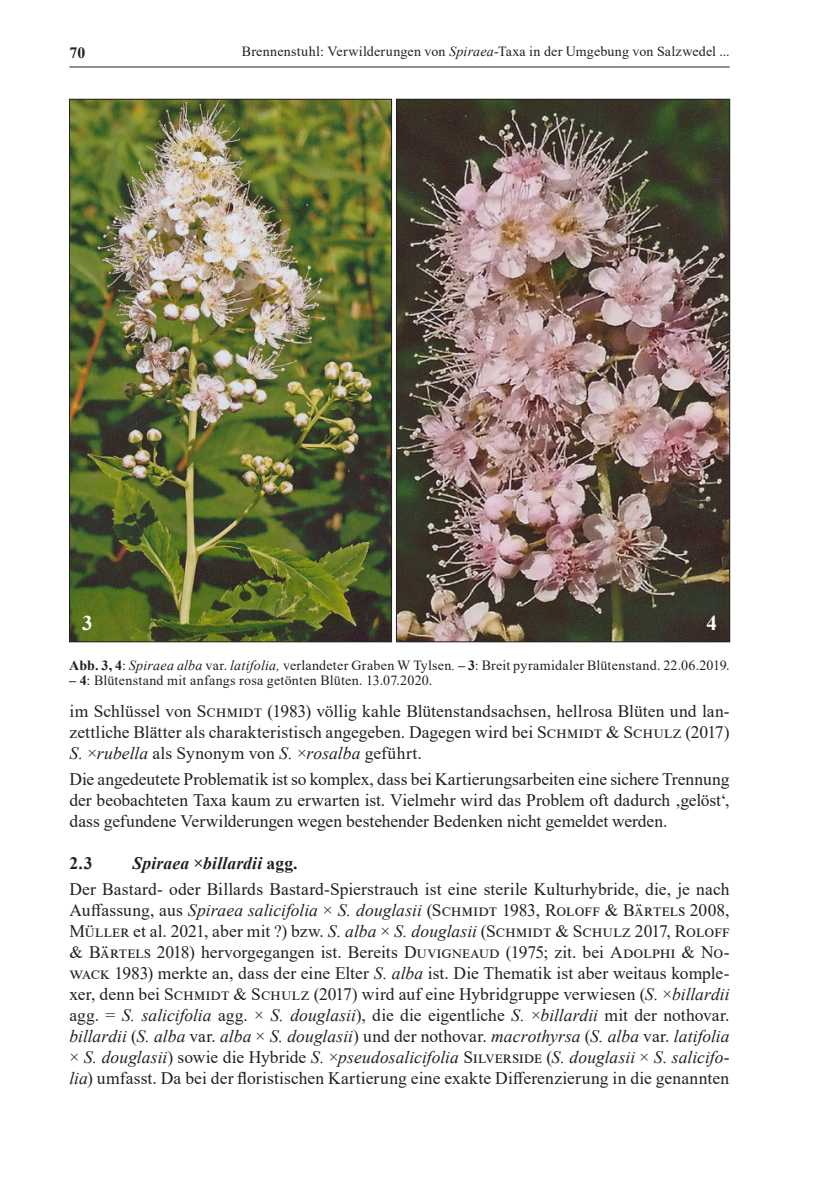
<style>
.page{position:relative;width:829px;height:1191px;background:#fff}
.page>*{position:absolute;margin:0;border:0;box-sizing:border-box;transform-origin:0 0}
.t1{font:700 21px "Times New Roman";color:#fff}
.t2{font:17.5px/21px "Times New Roman";color:#231f20;text-align:justify}
.t3{font:700 17.5px "Times New Roman";color:#231f20}
.t4{font:700 15.75px "Times New Roman";color:#231f20}
.t5{font:14px "Times New Roman";letter-spacing:.015em;color:#231f20}
.s1{font-style:italic}
.s2{font-weight:700}
.s3{font-weight:700;font-style:italic}
</style>
<div class="page">
<hr style="left:69px;top:67px;width:660px;height:1px;background:#231f20">
<img style="left:71px;top:101px;width:319px;height:539px">
<img style="left:398px;top:101px;width:329px;height:539px">
<p class="t4" style="left:69px;top:41px;width:17px">70</p>
<p class="t5" style="left:242px;top:41px;width:489px">Brennenstuhl: Verwilderungen von <span class="s1">Spiraea</span>-Taxa in der Umgebung von Salzwedel ...</p>
<p class="t1" style="left:82px;top:608px;width:12px">3</p>
<p class="t1" style="left:706px;top:608px;width:12px">4</p>
<p class="t5" style="left:69px;top:655px;width:662px"><span class="s2">Abb. 3, 4</span>: <span class="s1">Spiraea alba</span> var. <span class="s1">latifolia,</span> verlandeter Graben W Tylsen<span class="s1">.</span> <span class="s2">– 3</span>: Breit pyramidaler Blütenstand. 22.06.2019.</p>
<p class="t5" style="left:69px;top:671px;width:364px"><span class="s2">– 4</span>: Blütenstand mit anfangs rosa getönten Blüten. 13.07.2020.</p>
<p class="t2" style="left:69px;top:700px;width:661px">im Schlüssel von Schmidt (1983) völlig kahle Blütenstandsachsen, hellrosa Blüten und lan&shy;zettliche Blätter als charakteristisch angegeben. Dagegen wird bei Schmidt &amp; Schulz (2017)<br><span class="s1">S.</span> ×<span class="s1">rubella</span> als Synonym von <span class="s1">S.</span> ×<span class="s1">rosalba</span> geführt.</p>
<p class="t2" style="left:69px;top:768px;width:661px">Die angedeutete Problematik ist so komplex, dass bei Kartierungsarbeiten eine sichere Trennung der beobachteten Taxa kaum zu erwarten ist. Vielmehr wird das Problem oft dadurch ‚gelöst‘, dass gefundene Verwilderungen wegen bestehender Bedenken nicht gemeldet werden.</p>
<p class="t3" style="left:69px;top:850px;width:24px">2.3</p>
<p class="t2" style="left:69px;top:849px;width:661px;line-height:25.9px;text-indent:63px"><span class="s3">Spiraea</span> <span class="s2">×</span><span class="s3">billardii</span> <span class="s2">agg.<br></span>Der Bastard- oder Billards Bastard-Spierstrauch ist eine sterile Kulturhybride, die, je nach</p>
<p class="t2" style="left:69px;top:899px;width:661px">Auffassung, aus <span class="s1">Spiraea salicifolia</span> × <span class="s1">S. douglasii</span> (Schmidt 1983, Roloff &amp; Bärtels 2008, Müller et al. 2021, aber mit ?) bzw. <span class="s1">S. alba</span> × <span class="s1">S. douglasii</span> (Schmidt &amp; Schulz 2017, Roloff &amp; Bärtels 2018) hervorgegangen ist. Bereits Duvigneaud (1975; zit. bei Adolphi &amp; No&shy;wack 1983) merkte an, dass der eine Elter <span class="s1">S. alba</span> ist. Die Thematik ist aber weitaus komple&shy;xer, denn bei Schmidt &amp; Schulz (2017) wird auf eine Hybridgruppe verwiesen (<span class="s1">S.</span> ×<span class="s1">billardii </span>agg. = <span class="s1">S. salicifolia</span> agg. × <span class="s1">S. douglasii</span>), die die eigentliche <span class="s1">S.</span> ×<span class="s1">billardii</span> mit der nothovar. <span class="s1">billardii</span> (<span class="s1">S. alba</span> var. <span class="s1">alba</span> × <span class="s1">S. douglasii</span>) und der nothovar. <span class="s1">macrothyrsa</span> (<span class="s1">S. alba</span> var. <span class="s1">latifolia </span>× <span class="s1">S. douglasii</span>) sowie die Hybride <span class="s1">S.</span> ×<span class="s1">pseudosalicifolia</span> Silverside (<span class="s1">S. douglasii</span> × <span class="s1">S. salicifo&shy;lia</span>) umfasst. Da bei der floristischen Kartierung eine exakte Differenzierung in die genannten</p>
</div>
